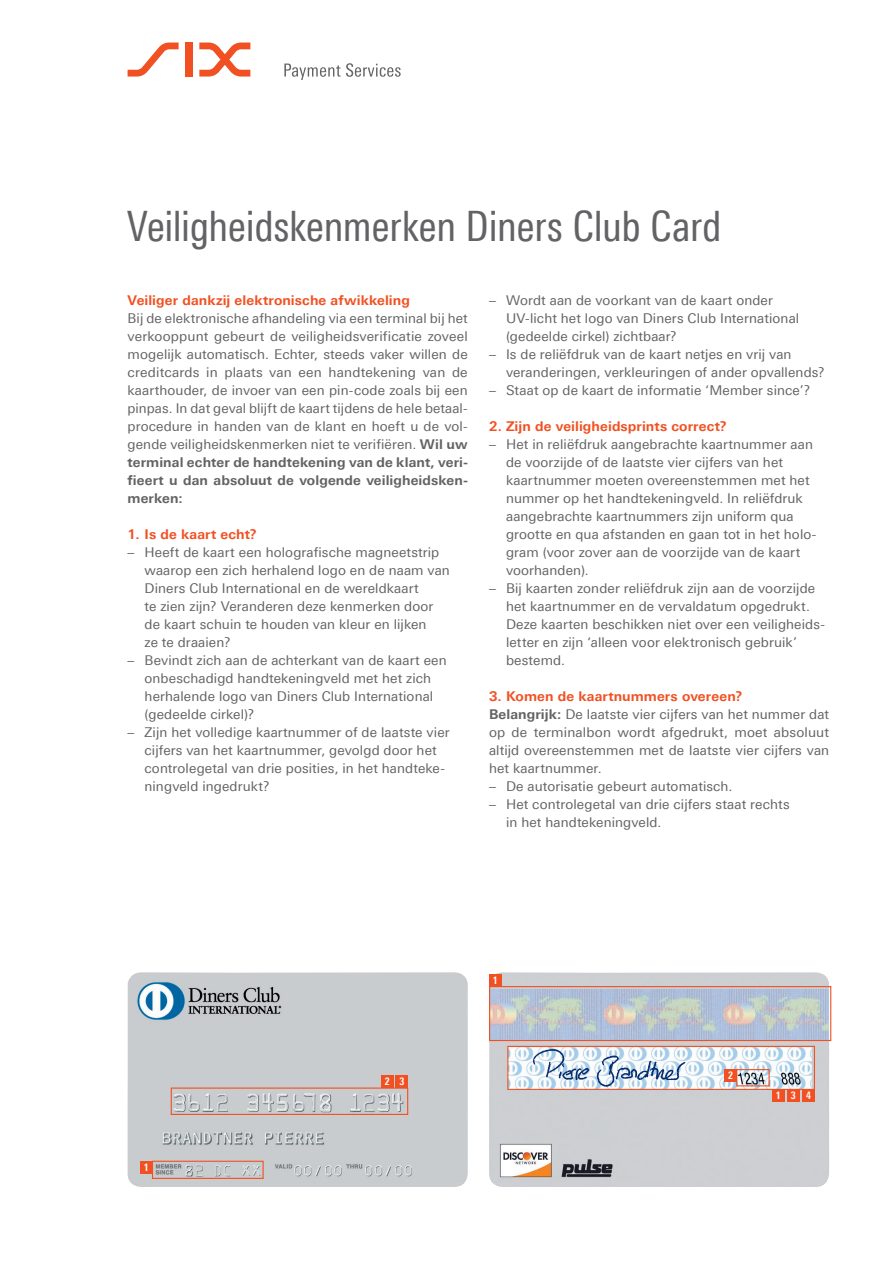
<style>
.page{position:relative;width:893px;height:1263px;background:#fff}
.page>*{position:absolute;margin:0;border:0;box-sizing:border-box;transform-origin:0 0}
.t1{font:42px "Linotype Univers 420 Cn";letter-spacing:-.01em;color:#636366}
.t2{font:13.5px/18px "Linotype Univers 430";letter-spacing:.01em;color:#636366}
.t3{font:700 13.5px "Linotype Univers 630";letter-spacing:.005em;color:#f15122}
.t4{font:700 13.5px/18px "Linotype Univers 630";letter-spacing:.01em;color:#636366;text-align:justify}
.t5{font:700 10.5px "Linotype Univers 620 Cn";color:#fff}
.s1{font-family:"Linotype Univers 630";font-weight:700}
</style>
<div class="page">
<svg style="left:128px;top:43px;width:51px;height:34px"></svg>
<div style="left:185px;top:43px;width:8px;height:34px;background:#f15122"></div>
<svg style="left:199px;top:43px;width:51px;height:34px"></svg>
<svg style="left:284px;top:63px;width:117px;height:17px"></svg>
<img style="left:489px;top:972px;width:340px;height:215px">
<div style="left:489px;top:986px;width:342px;height:55px;border:1px solid #f15122"></div>
<div style="left:507px;top:1046px;width:308px;height:44px;border:1px solid #f15122"></div>
<div style="left:736px;top:1069px;width:34px;height:17px;border:1px solid #f15122"></div>
<img style="left:529px;top:1044px;width:164px;height:50px">
<div style="left:489px;top:974px;width:13px;height:13px;background:#f15122"></div>
<div style="left:772px;top:1089px;width:12px;height:13px;background:#f15122"></div>
<div style="left:724px;top:1069px;width:13px;height:13px;background:#f15122"></div>
<div style="left:787px;top:1089px;width:13px;height:13px;background:#f15122"></div>
<div style="left:802px;top:1089px;width:13px;height:13px;background:#f15122"></div>
<img style="left:128px;top:972px;width:340px;height:215px">
<div style="left:171px;top:1087px;width:237px;height:28px;border:1px solid #f15122"></div>
<div style="left:152px;top:1161px;width:112px;height:18px;border:1px solid #f15122"></div>
<div style="left:140px;top:1161px;width:13px;height:12px;background:#f15122"></div>
<div style="left:381px;top:1075px;width:13px;height:13px;background:#f15122"></div>
<div style="left:395px;top:1075px;width:13px;height:13px;background:#f15122"></div>
<h1 class="t1" style="left:127px;top:201px;width:596px">Veiligheidskenmerken Diners Club Card</h1>
<p class="t3" style="left:128px;top:292px;width:284px">Veiliger dankzij elektronische afwikkeling</p>
<p class="t2" style="left:128px;top:309px;width:342px;text-align:justify">Bij de elektronische afhandeling via een terminal bij het verkooppunt gebeurt de veiligheidsverificatie zoveel mogelijk automatisch. Echter, steeds vaker willen de creditcards in plaats van een handtekening van de kaarthouder, de invoer van een pin-code zoals bij een pinpas. In dat geval blijft de kaart tijdens de hele betaal&shy;procedure in handen van de klant en hoeft u de vol&shy;gende veiligheidskenmerken niet te verifiëren. <span class="s1">Wil uw</span></p>
<p class="t4" style="left:128px;top:453px;width:342px">terminal echter de handtekening van de klant, veri&shy;fieert u dan absoluut de volgende veiligheidsken&shy;merken:</p>
<p class="t3" style="left:128px;top:526px;width:131px">1. Is de kaart echt?</p>
<p class="t2" style="left:145px;top:543px;width:307px;text-indent:-17px">– Heeft de kaart een holografische magneetstrip waarop een zich herhalend logo en de naam van Diners Club International en de wereldkaart<br>te zien zijn? Veranderen deze kenmerken door de kaart schuin te houden van kleur en lijken<br>ze te draaien?</p>
<p class="t2" style="left:145px;top:651px;width:304px;text-indent:-17px">– Bevindt zich aan de achterkant van de kaart een onbeschadigd handtekeningveld met het zich herhalende logo van Diners Club International (gedeelde cirkel)?</p>
<p class="t2" style="left:145px;top:723px;width:307px;text-indent:-17px">– Zijn het volledige kaartnummer of de laatste vier cijfers van het kaartnummer, gevolgd door het controlegetal van drie posities, in het handteke&shy;ningveld ingedrukt?</p>
<p class="t2" style="left:506px;top:291px;width:295px;text-indent:-17px">– Wordt aan de voorkant van de kaart onder<br>UV-licht het logo van Diners Club International (gedeelde cirkel) zichtbaar?</p>
<p class="t2" style="left:506px;top:345px;width:320px;text-indent:-17px">– Is de reliëfdruk van de kaart netjes en vrij van veranderingen, verkleuringen of ander opvallends?</p>
<p class="t2" style="left:489px;top:381px;width:323px">– Staat op de kaart de informatie ‘Member since’?</p>
<p class="t3" style="left:489px;top:418px;width:239px">2. Zijn de veiligheidsprints correct?</p>
<p class="t2" style="left:506px;top:435px;width:312px;text-indent:-17px">– Het in reliëfdruk aangebrachte kaartnummer aan de voorzijde of de laatste vier cijfers van het kaartnummer moeten overeenstemmen met het nummer op het handtekeningveld. In reliëfdruk aangebrachte kaartnummers zijn uniform qua grootte en qua afstanden en gaan tot in het holo&shy;gram (voor zover aan de voorzijde van de kaart voorhanden).</p>
<p class="t2" style="left:506px;top:579px;width:320px;text-indent:-17px">– Bij kaarten zonder reliëfdruk zijn aan de voorzijde het kaartnummer en de vervaldatum opgedrukt.<br>Deze kaarten beschikken niet over een veiligheids&shy;letter en zijn ‘alleen voor elektronisch gebruik’ bestemd.</p>
<p class="t3" style="left:489px;top:688px;width:255px">3. Komen de kaartnummers overeen?</p>
<p class="t2" style="left:489px;top:705px;width:342px;text-align:justify"><span class="s1">Belangrijk:</span> De laatste vier cijfers van het nummer dat op de terminalbon wordt afgedrukt, moet absoluut altijd overeenstemmen met de laatste vier cijfers van het kaartnummer.</p>
<p class="t2" style="left:489px;top:777px;width:245px">– De autorisatie gebeurt automatisch.</p>
<p class="t2" style="left:506px;top:795px;width:285px;text-indent:-17px">– Het controlegetal van drie cijfers staat rechts in het handtekeningveld.</p>
<p class="t5" style="left:144px;top:1161px;width:6px">1</p>
<p class="t5" style="left:385px;top:1075px;width:21px">2 3</p>
<p class="t5" style="left:493px;top:974px;width:6px">1</p>
<p class="t5" style="left:728px;top:1069px;width:6px">2</p>
<p class="t5" style="left:776px;top:1089px;width:6px">1</p>
<p class="t5" style="left:791px;top:1089px;width:22px">3 4</p>
</div>
